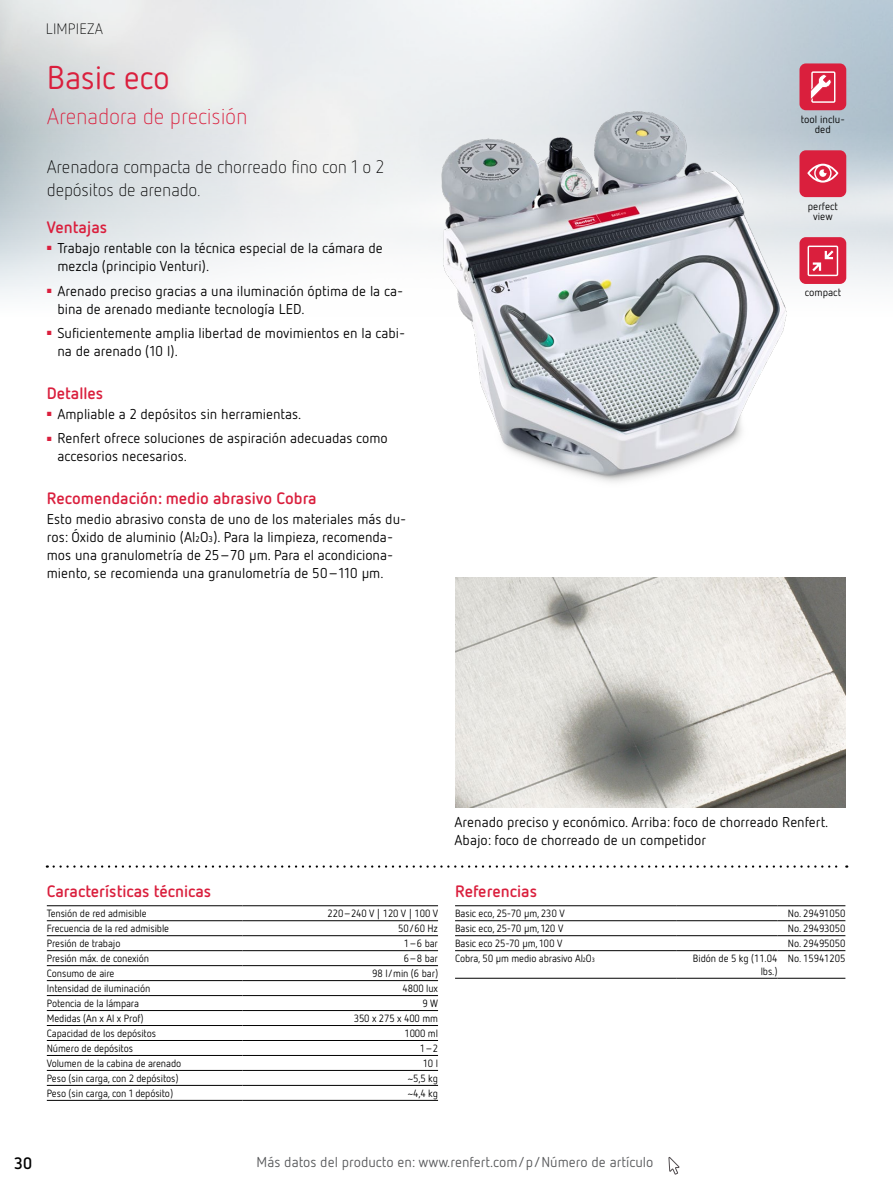
<style>
.page{position:relative;width:893px;height:1187px;background:#fff}
.page>*{position:absolute;margin:0;border:0;box-sizing:border-box;transform-origin:0 0}
.t1{font:33px "Netto Pro";letter-spacing:-.01em;color:#da1f3d}
.t2{font:300 22.5px "Netto Pro";letter-spacing:-.01em;color:#da1f3d}
.t3{font:300 18px/23.2px "Netto Pro";letter-spacing:-.01em;color:#000}
.t4{font:700 16.5px "Netto Pro";color:#da1f3d}
.t5{font:700 16.5px "Netto Pro";color:#000}
.t6{font:300 15px "Netto Pro";letter-spacing:.01em;color:#000}
.t7{font:14.25px/18px "Netto Pro";color:#000}
.t8{font:14.25px "Netto Pro";color:#58595b}
.t9{font:10.5px/12.6px "Netto Pro";letter-spacing:-.01em;color:#000;text-align:right;scale:.96 1}
.t10{font:10.5px/10.5px "Netto Pro";letter-spacing:-.01em;color:#000;text-align:center}
</style>
<div class="page">
<img style="left:455px;top:577px;width:391px;height:230px">
<hr style="left:47px;top:905px;width:195px;height:1px;background:#000">
<hr style="left:242px;top:905px;width:196px;height:1px;background:#000">
<hr style="left:47px;top:920px;width:195px;height:1px;background:#000">
<hr style="left:242px;top:920px;width:196px;height:1px;background:#000">
<hr style="left:47px;top:935px;width:195px;height:1px;background:#000">
<hr style="left:242px;top:935px;width:196px;height:1px;background:#000">
<hr style="left:47px;top:950px;width:195px;height:1px;background:#000">
<hr style="left:242px;top:950px;width:196px;height:1px;background:#000">
<hr style="left:47px;top:965px;width:195px;height:1px;background:#000">
<hr style="left:242px;top:965px;width:196px;height:1px;background:#000">
<hr style="left:47px;top:980px;width:195px;height:1px;background:#000">
<hr style="left:242px;top:980px;width:196px;height:1px;background:#000">
<hr style="left:47px;top:995px;width:195px;height:1px;background:#000">
<hr style="left:242px;top:995px;width:196px;height:1px;background:#000">
<hr style="left:47px;top:1010px;width:195px;height:1px;background:#000">
<hr style="left:242px;top:1010px;width:196px;height:1px;background:#000">
<hr style="left:47px;top:1025px;width:195px;height:1px;background:#000">
<hr style="left:242px;top:1025px;width:196px;height:1px;background:#000">
<hr style="left:47px;top:1040px;width:195px;height:1px;background:#000">
<hr style="left:242px;top:1040px;width:196px;height:1px;background:#000">
<hr style="left:47px;top:1055px;width:195px;height:1px;background:#000">
<hr style="left:242px;top:1055px;width:196px;height:1px;background:#000">
<hr style="left:47px;top:1070px;width:195px;height:1px;background:#000">
<hr style="left:242px;top:1070px;width:196px;height:1px;background:#000">
<hr style="left:47px;top:1085px;width:195px;height:1px;background:#000">
<hr style="left:47px;top:1099px;width:195px;height:1px;background:#000">
<hr style="left:242px;top:1085px;width:196px;height:1px;background:#000">
<hr style="left:242px;top:1099px;width:196px;height:1px;background:#000">
<hr style="left:455px;top:905px;width:221px;height:1px;background:#000">
<hr style="left:676px;top:905px;width:101px;height:1px;background:#000">
<hr style="left:777px;top:905px;width:68px;height:1px;background:#000">
<hr style="left:455px;top:920px;width:221px;height:1px;background:#000">
<hr style="left:676px;top:920px;width:101px;height:1px;background:#000">
<hr style="left:777px;top:920px;width:68px;height:1px;background:#000">
<hr style="left:455px;top:935px;width:221px;height:1px;background:#000">
<hr style="left:676px;top:935px;width:101px;height:1px;background:#000">
<hr style="left:777px;top:935px;width:68px;height:1px;background:#000">
<hr style="left:455px;top:950px;width:221px;height:1px;background:#000">
<hr style="left:455px;top:977px;width:221px;height:1px;background:#000">
<hr style="left:676px;top:950px;width:101px;height:1px;background:#000">
<hr style="left:777px;top:950px;width:68px;height:1px;background:#000">
<hr style="left:676px;top:977px;width:101px;height:1px;background:#000">
<hr style="left:777px;top:977px;width:68px;height:1px;background:#000">
<img style="left:332px;top:11px;width:552px;height:471px">
<svg style="left:54px;top:865px;width:793px;height:2px"></svg>
<svg style="left:668px;top:1157px;width:12px;height:18px"></svg>
<p class="t6" style="left:46px;top:19px;width:59px">LIMPIEZA</p>
<h1 class="t1" style="left:47px;top:56px;width:125px">Basic eco</h1>
<h2 class="t2" style="left:47px;top:102px;width:202px">Arenadora de precisión</h2>
<p class="t3" style="left:47px;top:155px;width:339px">Arenadora compacta de chorreado fino con 1 o 2 depósitos de arenado.</p>
<p class="t4" style="left:47px;top:216px;width:62px">Ventajas</p>
<p class="t7" style="left:57px;top:238px;width:327px;text-indent:-11px"><sup>■</sup> Trabajo rentable con la técnica especial de la cámara de mezcla (principio Venturi).</p>
<p class="t7" style="left:57px;top:281px;width:347px;text-indent:-11px"><sup>■</sup> Arenado preciso gracias a una iluminación óptima de la ca&shy;bina de arenado mediante tecnología LED.</p>
<p class="t7" style="left:57px;top:323px;width:349px;text-indent:-11px"><sup>■</sup> Suficientemente amplia libertad de movimientos en la cabi&shy;na de arenado (10 l).</p>
<p class="t4" style="left:47px;top:382px;width:58px">Detalles</p>
<p class="t7" style="left:47px;top:404px;width:256px"><sup>■</sup> Ampliable a 2 depósitos sin herramientas.</p>
<p class="t7" style="left:57px;top:429px;width:332px;text-indent:-11px"><sup>■</sup> Renfert ofrece soluciones de aspiración adecuadas como accesorios necesarios.</p>
<p class="t4" style="left:47px;top:487px;width:271px">Recomendación: medio abrasivo Cobra</p>
<p class="t7" style="left:47px;top:510px;width:361px">Esto medio abrasivo consta de uno de los materiales más du&shy;ros: Óxido de aluminio (Al2O3). Para la limpieza, recomenda&shy;mos una granulometría de 25–70 µm. Para el acondiciona&shy;miento, se recomienda una granulometría de 50–110 µm.</p>
<p class="t10" style="left:801px;top:113px;width:46px">tool inclu&shy;ded</p>
<p class="t10" style="left:808px;top:200px;width:32px">perfect view</p>
<p class="t10" style="left:805px;top:287px;width:38px">compact</p>
<p class="t4" style="left:47px;top:880px;width:166px">Características técnicas</p>
<p class="t9" style="left:47px;top:906px;width:106px">Tensión de red admisible</p>
<p class="t9" style="left:328px;top:906px;width:117px">220–240 V | 120 V | 100 V</p>
<p class="t9" style="left:47px;top:921px;width:129px">Frecuencia de la red admisible</p>
<p class="t9" style="left:398px;top:921px;width:43px">50/60 Hz</p>
<p class="t9" style="left:47px;top:936px;width:78px">Presión de trabajo</p>
<p class="t9" style="left:404px;top:936px;width:37px">1–6 bar</p>
<p class="t9" style="left:47px;top:951px;width:108px">Presión máx. de conexión</p>
<p class="t9" style="left:404px;top:951px;width:37px">6–8 bar</p>
<p class="t9" style="left:47px;top:966px;width:72px">Consumo de aire</p>
<p class="t9" style="left:372px;top:966px;width:70px">98 l/min (6 bar)</p>
<p class="t9" style="left:47px;top:981px;width:109px">Intensidad de iluminación</p>
<p class="t9" style="left:403px;top:981px;width:38px">4800 lux</p>
<p class="t9" style="left:47px;top:996px;width:98px">Potencia de la lámpara</p>
<p class="t9" style="left:422px;top:996px;width:18px">9 W</p>
<p class="t9" style="left:47px;top:1011px;width:102px">Medidas (An x Al x Prof)</p>
<p class="t9" style="left:354px;top:1011px;width:89px">350 x 275 x 400 mm</p>
<p class="t9" style="left:47px;top:1026px;width:115px">Capacidad de los depósitos</p>
<p class="t9" style="left:404px;top:1026px;width:37px">1000 ml</p>
<p class="t9" style="left:47px;top:1041px;width:91px">Número de depósitos</p>
<p class="t9" style="left:420px;top:1041px;width:21px">1–2</p>
<p class="t9" style="left:47px;top:1056px;width:142px">Volumen de la cabina de arenado</p>
<p class="t9" style="left:423px;top:1056px;width:18px">10 l</p>
<p class="t9" style="left:47px;top:1071px;width:139px">Peso (sin carga, con 2 depósitos)</p>
<p class="t9" style="left:408px;top:1071px;width:33px">~5,5 kg</p>
<p class="t9" style="left:47px;top:1086px;width:133px">Peso (sin carga, con 1 depósito)</p>
<p class="t9" style="left:408px;top:1086px;width:33px">~4,4 kg</p>
<p class="t7" style="left:455px;top:812px;width:375px">Arenado preciso y económico. Arriba: foco de chorreado Renfert.<br>Abajo: foco de chorreado de un competidor</p>
<p class="t4" style="left:455px;top:880px;width:84px">Referencias</p>
<p class="t9" style="left:455px;top:906px;width:116px">Basic eco, 25-70 µm, 230 V</p>
<p class="t9" style="left:788px;top:906px;width:61px">No. 29491050</p>
<p class="t9" style="left:455px;top:921px;width:114px">Basic eco, 25-70 µm, 120 V</p>
<p class="t9" style="left:788px;top:921px;width:61px">No. 29493050</p>
<p class="t9" style="left:455px;top:936px;width:113px">Basic eco 25-70 µm, 100 V</p>
<p class="t9" style="left:788px;top:936px;width:61px">No. 29495050</p>
<p class="t9" style="left:455px;top:951px;width:147px">Cobra, 50 µm medio abrasivo Al2O3</p>
<p class="t9" style="left:693px;top:951px;width:90px">Bidón de 5 kg (11.04 lbs.)</p>
<p class="t9" style="left:788px;top:951px;width:61px">No. 15941205</p>
<p class="t5" style="left:14px;top:1151px;width:20px">30</p>
<p class="t8" style="left:257px;top:1152px;width:398px">Más datos del producto en: www.renfert.com/p/Número de artículo</p>
</div>
